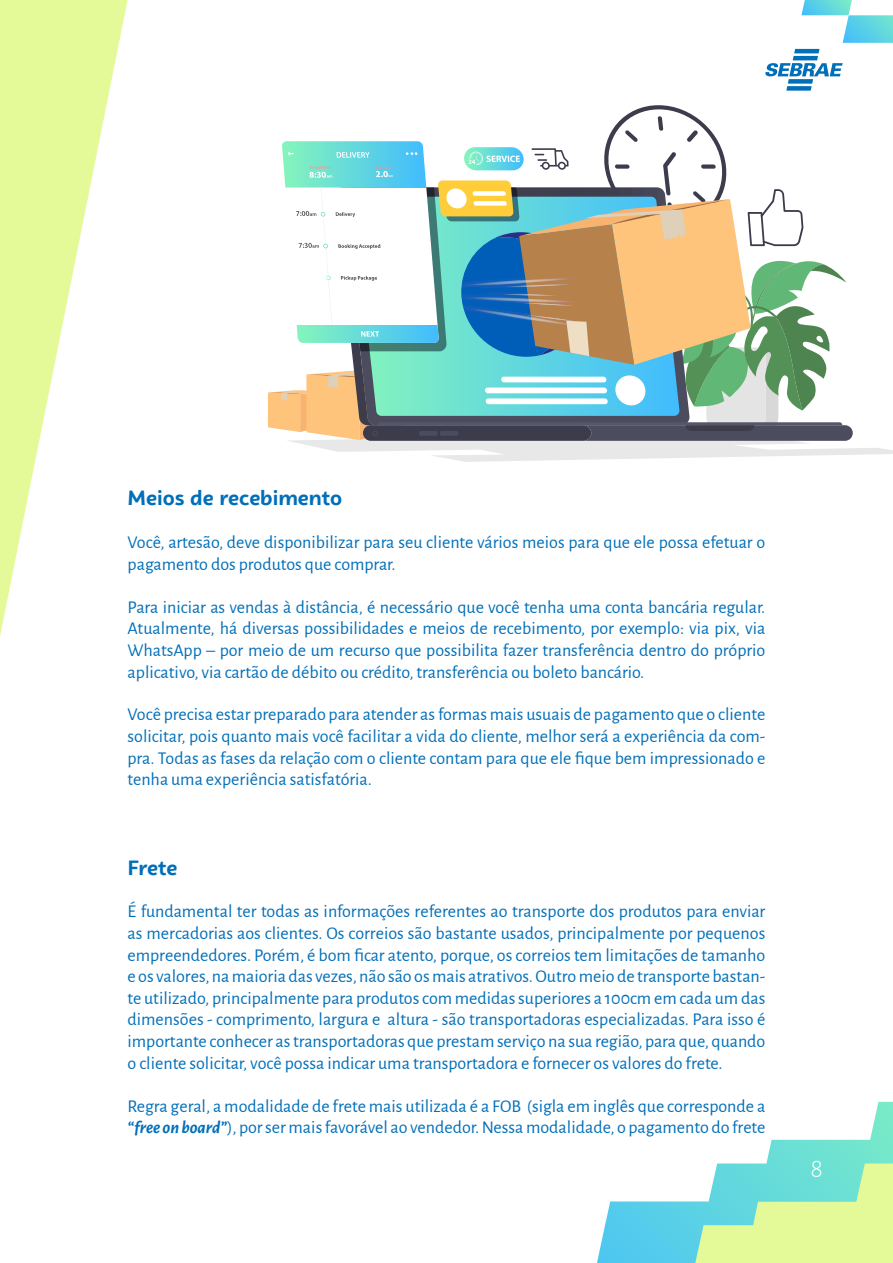
<style>
.page{position:relative;width:893px;height:1263px;background:#fff}
.page>*{position:absolute;margin:0;border:0;box-sizing:border-box;transform-origin:0 0}
.t1{font:300 27px "Alegreya Sans";color:#fff}
.t2{font:700 21px "Campuni";color:#006fb9}
.t3{font:18px/21.6px "Alegreya Sans";color:#006fb9;text-align:justify}
.s1{font-weight:700;font-style:italic}
</style>
<div class="page">
<svg style="left:0;top:0;width:128px;height:636px;fill:#e4f998"></svg>
<svg style="left:597px;top:1102px;width:296px;height:161px"></svg>
<svg style="left:765px;top:49px;width:78px;height:42px"></svg>
<svg style="left:801px;top:0;width:92px;height:43px"></svg>
<svg style="left:268px;top:105px;width:625px;height:357px"></svg>
<p class="t2" style="left:128px;top:485px;width:216px">Meios de recebimento</p>
<p class="t3" style="left:128px;top:531px;width:639px">Você, artesão, deve disponibilizar para seu cliente vários meios para que ele possa efetuar o pagamento dos produtos que comprar.</p>
<p class="t3" style="left:128px;top:595px;width:639px">Para iniciar as vendas à distância, é necessário que você tenha uma conta bancária regular.<br>Atualmente, há diversas possibilidades e meios de recebimento, por exemplo: via pix, via WhatsApp – por meio de um recurso que possibilita fazer transferência dentro do próprio aplicativo, via cartão de débito ou crédito, transferência ou boleto bancário.</p>
<p class="t3" style="left:128px;top:703px;width:639px">Você precisa estar preparado para atender as formas mais usuais de pagamento que o cliente solicitar, pois quanto mais você facilitar a vida do cliente, melhor será a experiência da com&shy;pra. Todas as fases da relação com o cliente contam para que ele fique bem impressionado e tenha uma experiência satisfatória.</p>
<p class="t2" style="left:128px;top:854px;width:51px">Frete</p>
<p class="t3" style="left:128px;top:900px;width:639px">É fundamental ter todas as informações referentes ao transporte dos produtos para enviar as mercadorias aos clientes. Os correios são bastante usados, principalmente por pequenos empreendedores. Porém, é bom ficar atento, porque, os correios tem limitações de tamanho e os valores, na maioria das vezes, não são os mais atrativos. Outro meio de transporte bastan&shy;te utilizado, principalmente para produtos com medidas superiores a 100cm em cada um das dimensões - comprimento, largura e altura - são transportadoras especializadas. Para isso é importante conhecer as transportadoras que prestam serviço na sua região, para que, quando o cliente solicitar, você possa indicar uma transportadora e fornecer os valores do frete.</p>
<p class="t3" style="left:128px;top:1094px;width:639px">Regra geral, a modalidade de frete mais utilizada é a FOB (sigla em inglês que corresponde a <span class="s1">“free on board”</span>), por ser mais favorável ao vendedor. Nessa modalidade, o pagamento do frete</p>
<h1 class="t1" style="left:811px;top:1150px;width:14px">8</h1>
</div>
